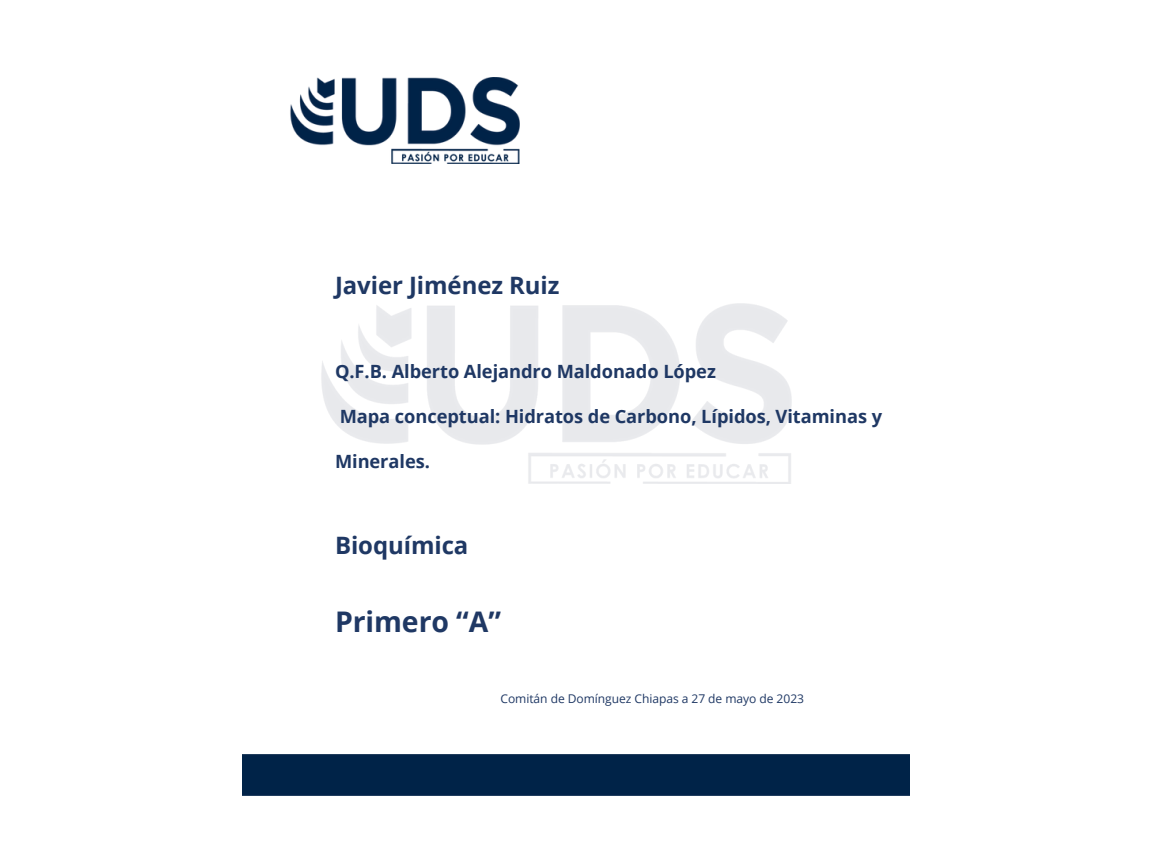
<style>
.page{position:relative;width:1152px;height:864px;background:#fff}
.page>*{position:absolute;margin:0;border:0;box-sizing:border-box;transform-origin:0 0}
.t1{font:700 28.35px "Open Sans";letter-spacing:-.005em;color:#1f3864}
.t2{font:700 24px "Open Sans";letter-spacing:-.005em;color:#1f3864}
.t3{font:700 18.3px "Open Sans";letter-spacing:-.005em;color:#1f3864}
.t4{font:12px "Open Sans";letter-spacing:-.005em;color:#1f3864}
</style>
<div class="page">
<img style="left:321px;top:304px;width:471px;height:180px">
<div style="left:242px;top:755px;width:667px;height:40px;background:#002348"></div>
<img style="left:290px;top:77px;width:230px;height:87px">
<p class="t2" style="left:335px;top:269px;width:226px">Javier Jiménez Ruiz</p>
<p class="t3" style="left:335px;top:358px;width:382px">Q.F.B. Alberto Alejandro Maldonado López</p>
<p class="t3" style="left:340px;top:403px;width:544px">Mapa conceptual: Hidratos de Carbono, Lípidos, Vitaminas y</p>
<p class="t3" style="left:335px;top:448px;width:96px">Minerales.</p>
<p class="t2" style="left:335px;top:528px;width:135px">Bioquímica</p>
<p class="t1" style="left:335px;top:602px;width:167px">Primero “A”</p>
<p class="t4" style="left:500px;top:690px;width:305px">Comitán de Domínguez Chiapas a 27 de mayo de 2023</p>
</div>
